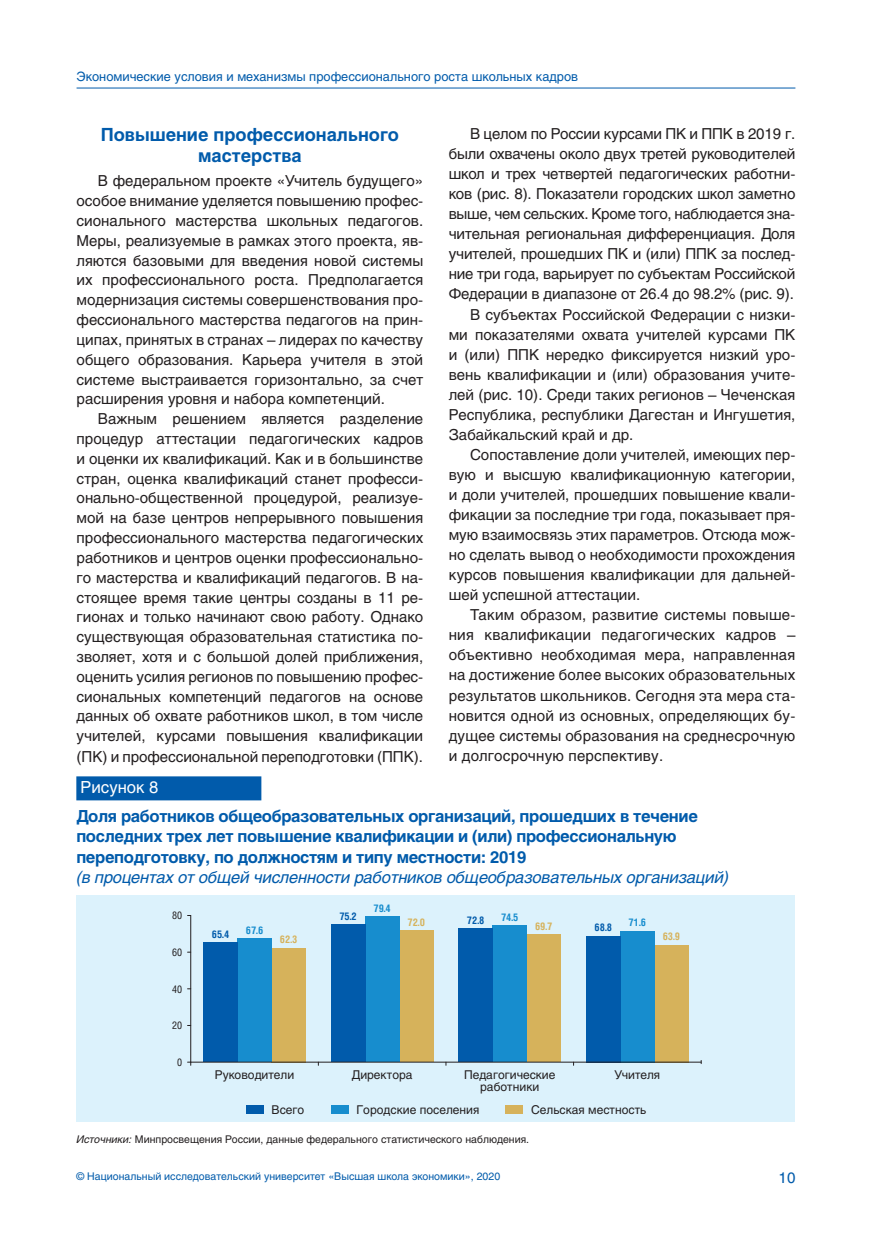
<style>
.page{position:relative;width:872px;height:1234px;background:#fff}
.page>*{position:absolute;margin:0;border:0;box-sizing:border-box;transform-origin:0 0}
.t1{font:700 18px/21px "Helios";color:#015bab;text-align:center}
.t2{font:700 16.5px/20.2px "Helios";letter-spacing:-.02em;color:#015bab}
.t3{font:italic 16.5px "Helios";letter-spacing:-.01em;color:#015bab}
.t4{font:16.5px "Helios";color:#fff}
.t5{font:15px/19.8px "Helios";color:#231f20;text-align:justify}
.t6{font:15px "Helios";letter-spacing:-.02em;color:#231f20}
.t7{font:15px "Helios";color:#015bab}
.t8{font:12.75px "Helios";color:#015bab}
.t9{font:12px/12px "Helios";color:#231f20;text-align:center}
.t10{font:10.5px "Helios";color:#231f20}
.t11{font:10.5px "Helios";color:#015bab}
.t12{font:700 10.5px "Helios Cond";color:#015bab}
.t13{font:700 10.5px "Helios Cond";color:#178dce}
.t14{font:700 10.5px "Helios Cond";color:#d6b25b}
.t15{font:10.5px "Helios Cond";color:#231f20}
.s1{font-style:italic}
</style>
<div class="page">
<hr style="left:77px;top:88px;width:718px;height:1px;background:#015bab">
<div style="left:76px;top:776px;width:185px;height:24px;background:#015bab"></div>
<div style="left:77px;top:895px;width:718px;height:226px;background:#dcf2fc"></div>
<div style="left:654px;top:944px;width:34px;height:117px;background:#d6b25b"></div>
<div style="left:620px;top:930px;width:34px;height:131px;background:#178dce"></div>
<div style="left:586px;top:935px;width:34px;height:126px;background:#015bab"></div>
<div style="left:527px;top:934px;width:34px;height:127px;background:#d6b25b"></div>
<div style="left:493px;top:925px;width:34px;height:136px;background:#178dce"></div>
<div style="left:459px;top:928px;width:34px;height:133px;background:#015bab"></div>
<div style="left:399px;top:929px;width:34px;height:132px;background:#d6b25b"></div>
<div style="left:365px;top:916px;width:34px;height:145px;background:#178dce"></div>
<div style="left:331px;top:924px;width:34px;height:137px;background:#015bab"></div>
<div style="left:271px;top:947px;width:34px;height:114px;background:#d6b25b"></div>
<div style="left:237px;top:938px;width:34px;height:123px;background:#178dce"></div>
<div style="left:203px;top:942px;width:34px;height:119px;background:#015bab"></div>
<hr style="left:191px;top:1061px;width:510px;height:1px;background:#231f20">
<hr style="left:190px;top:915px;width:1px;height:146px;background:#231f20">
<div style="left:505px;top:1105px;width:17px;height:8px;background:#d6b25b"></div>
<div style="left:331px;top:1105px;width:17px;height:8px;background:#178dce"></div>
<div style="left:246px;top:1105px;width:17px;height:8px;background:#015bab"></div>
<p class="t8" style="left:77px;top:68px;width:503px">Экономические условия и механизмы профессионального роста школьных кадров</p>
<p class="t1" style="left:101px;top:123px;width:300px">Повышение профессионального мастерства</p>
<p class="t5" style="left:77px;top:171px;width:348px;text-indent:21px">В федеральном проекте «Учитель будущего» особое внимание уделяется повышению профес&shy;сионального мастерства школьных педагогов.<br>Меры, реализуемые в рамках этого проекта, яв&shy;ляются базовыми для введения новой системы их профессионального роста. Предполагается модернизация системы совершенствования про&shy;фессионального мастерства педагогов на прин&shy;ципах, принятых в странах – лидерах по качеству общего образования. Карьера учителя в этой системе выстраивается горизонтально, за счет расширения уровня и набора компетенций.</p>
<p class="t5" style="left:77px;top:408px;width:348px;text-indent:21px">Важным решением является разделение процедур аттестации педагогических кадров и оценки их квалификаций. Как и в большинстве стран, оценка квалификаций станет професси&shy;онально-общественной процедурой, реализуе&shy;мой на базе центров непрерывного повышения профессионального мастерства педагогических работников и центров оценки профессионально&shy;го мастерства и квалификаций педагогов. В на&shy;стоящее время такие центры созданы в 11 ре&shy;гионах и только начинают свою работу. Однако существующая образовательная статистика по&shy;зволяет, хотя и с большой долей приближения, оценить усилия регионов по повышению профес&shy;сиональных компетенций педагогов на основе данных об охвате работников школ, в том числе учителей, курсами повышения квалификации (ПК) и профессиональной переподготовки (ППК).</p>
<p class="t5" style="left:470px;top:123px;width:327px">В целом по России курсами ПК и ППК в 2019 г.</p>
<p class="t5" style="left:449px;top:143px;width:348px">были охвачены около двух третей руководителей</p>
<p class="t5" style="left:449px;top:163px;width:348px">школ и трех четвертей педагогических работни-</p>
<p class="t5" style="left:449px;top:183px;width:348px">ков (рис. 8). Показатели городских школ заметно</p>
<p class="t6" style="left:449px;top:204px;width:348px">выше, чем сельских. Кроме того, наблюдается зна-</p>
<p class="t5" style="left:449px;top:223px;width:348px">чительная региональная дифференциация. Доля</p>
<p class="t5" style="left:449px;top:243px;width:348px">учителей, прошедших ПК и (или) ППК за послед-</p>
<p class="t5" style="left:449px;top:263px;width:348px">ние три года, варьирует по субъектам Российской</p>
<p class="t5" style="left:449px;top:284px;width:347px">Федерации в диапазоне от 26.4 до 98.2% (рис. 9).</p>
<p class="t5" style="left:470px;top:304px;width:327px">В субъектах Российской Федерации с низки-</p>
<p class="t5" style="left:449px;top:324px;width:348px">ми показателями охвата учителей курсами ПК</p>
<p class="t5" style="left:449px;top:344px;width:348px">и (или) ППК нередко фиксируется низкий уро-</p>
<p class="t5" style="left:449px;top:364px;width:348px">вень квалификации и (или) образования учите-</p>
<p class="t5" style="left:449px;top:384px;width:348px">лей (рис. 10). Среди таких регионов – Чеченская</p>
<p class="t5" style="left:449px;top:404px;width:348px">Республика, республики Дагестан и Ингушетия,</p>
<p class="t5" style="left:449px;top:424px;width:186px">Забайкальский край и др.</p>
<p class="t5" style="left:470px;top:444px;width:327px">Сопоставление доли учителей, имеющих пер-</p>
<p class="t5" style="left:449px;top:464px;width:348px">вую и высшую квалификационную категории,</p>
<p class="t5" style="left:449px;top:484px;width:348px">и доли учителей, прошедших повышение квали-</p>
<p class="t5" style="left:449px;top:504px;width:348px">фикации за последние три года, показывает пря-</p>
<p class="t5" style="left:449px;top:524px;width:348px">мую взаимосвязь этих параметров. Отсюда мож-</p>
<p class="t5" style="left:449px;top:544px;width:348px">но сделать вывод о необходимости прохождения</p>
<p class="t5" style="left:449px;top:564px;width:348px">курсов повышения квалификации для дальней-</p>
<p class="t5" style="left:449px;top:584px;width:193px">шей успешной аттестации.</p>
<p class="t5" style="left:470px;top:604px;width:327px">Таким образом, развитие системы повыше-</p>
<p class="t5" style="left:449px;top:624px;width:348px">ния квалификации педагогических кадров –</p>
<p class="t5" style="left:449px;top:644px;width:348px">объективно необходимая мера, направленная</p>
<p class="t5" style="left:449px;top:664px;width:348px">на достижение более высоких образовательных</p>
<p class="t5" style="left:449px;top:684px;width:348px">результатов школьников. Сегодня эта мера ста-</p>
<p class="t5" style="left:449px;top:704px;width:348px">новится одной из основных, определяющих бу-</p>
<p class="t5" style="left:449px;top:725px;width:348px">дущее системы образования на среднесрочную</p>
<p class="t5" style="left:449px;top:745px;width:216px">и долгосрочную перспективу.</p>
<p class="t4" style="left:81px;top:776px;width:79px">Рисунок 8</p>
<p class="t2" style="left:76px;top:805px;width:623px">Доля работников общеобразовательных организаций, прошедших в течение последних трех лет повышение квалификации и (или) профессиональную переподготовку, по должностям и типу местности: 2019</p>
<p class="t3" style="left:76px;top:866px;width:654px">(в процентах от общей численности работников общеобразовательных организаций)</p>
<p class="t15" style="left:172px;top:908px;width:12px">80</p>
<p class="t15" style="left:172px;top:945px;width:12px">60</p>
<p class="t15" style="left:172px;top:982px;width:12px">40</p>
<p class="t15" style="left:172px;top:1018px;width:12px">20</p>
<p class="t15" style="left:177px;top:1055px;width:7px">0</p>
<p class="t12" style="left:212px;top:926px;width:19px">65.4</p>
<p class="t13" style="left:246px;top:922px;width:19px">67.6</p>
<p class="t14" style="left:280px;top:932px;width:19px">62.3</p>
<p class="t12" style="left:339px;top:908px;width:19px">75.2</p>
<p class="t13" style="left:373px;top:900px;width:19px">79.4</p>
<p class="t14" style="left:407px;top:914px;width:19px">72.0</p>
<p class="t12" style="left:467px;top:913px;width:19px">72.8</p>
<p class="t13" style="left:501px;top:909px;width:19px">74.5</p>
<p class="t14" style="left:535px;top:918px;width:19px">69.7</p>
<p class="t12" style="left:594px;top:920px;width:19px">68.8</p>
<p class="t13" style="left:628px;top:915px;width:19px">71.6</p>
<p class="t14" style="left:662px;top:929px;width:19px">63.9</p>
<p class="t9" style="left:215px;top:1068px;width:81px">Руководители</p>
<p class="t9" style="left:352px;top:1068px;width:62px">Директора</p>
<p class="t9" style="left:464px;top:1068px;width:93px">Педагогические работники</p>
<p class="t9" style="left:614px;top:1068px;width:47px">Учителя</p>
<p class="t9" style="left:271px;top:1103px;width:34px">Всего</p>
<p class="t9" style="left:356px;top:1103px;width:124px">Городские поселения</p>
<p class="t9" style="left:531px;top:1103px;width:117px">Сельская местность</p>
<p class="t10" style="left:76px;top:1131px;width:454px"><span class="s1">Источники:</span> Минпросвещения России, данные федерального статистического наблюдения.</p>
<p class="t11" style="left:77px;top:1168px;width:425px">© Национальный исследовательский университет «Высшая школа экономики», 2020</p>
<p class="t7" style="left:778px;top:1167px;width:18px">10</p>
</div>
